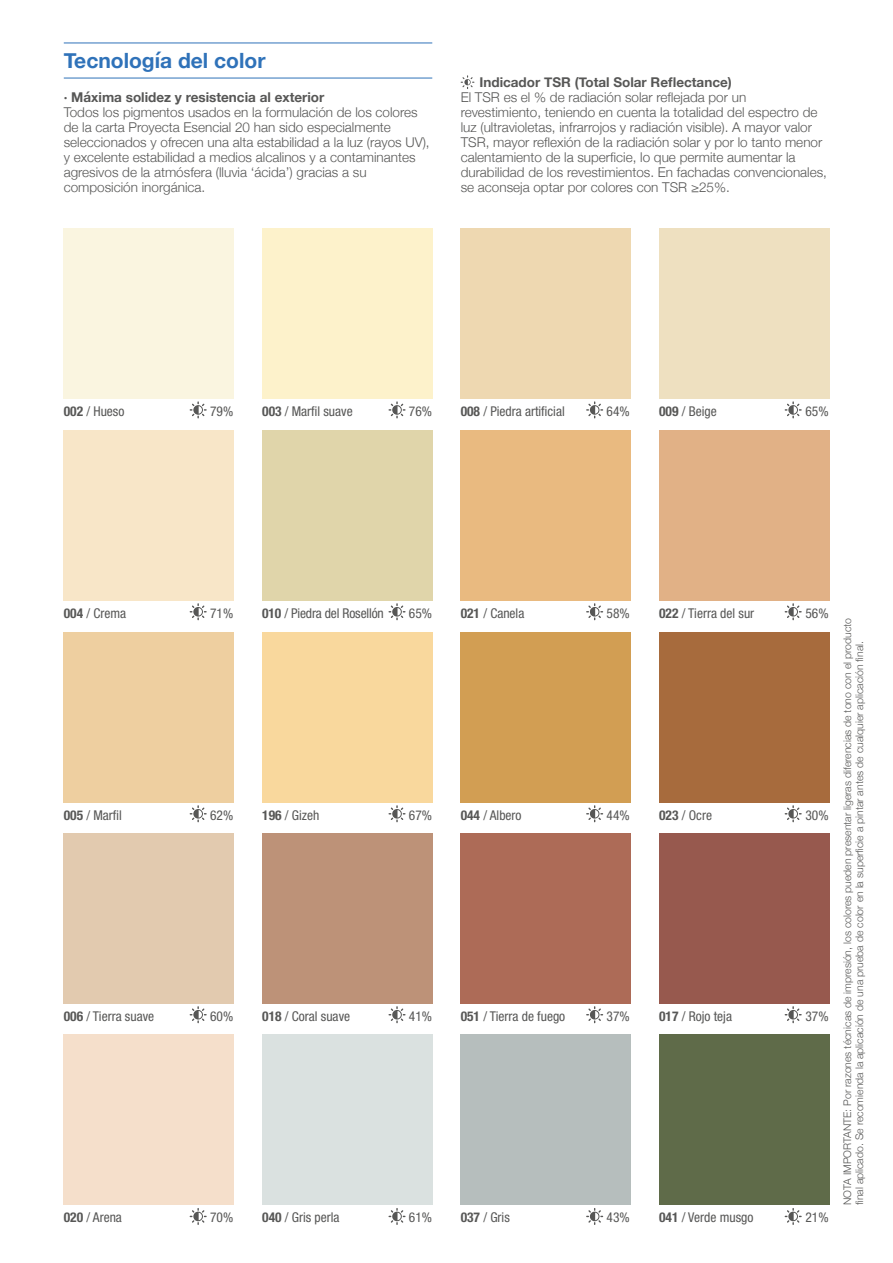
<style>
.page{position:relative;width:893px;height:1263px;background:#fff}
.page>*{position:absolute;margin:0;border:0;box-sizing:border-box;transform-origin:0 0}
.t1{font:700 21px "Helvetica Neue";color:#2f72b9}
.t2{font:300 13.5px/15px "Helvetica Neue";color:#575756}
.t3{font:condensed 13.5px "Helvetica Neue";color:#575756}
.t4{font:700 13.5px "Helvetica Neue";color:#575756}
.t5{font:300 10.5px/12px "Helvetica Neue";color:#575756}
.s1{font-weight:700}
</style>
<div class="page">
<hr style="left:64px;top:78px;width:368px;height:1px;background:#2f72b9">
<hr style="left:64px;top:43px;width:368px;height:1px;background:#2f72b9">
<div style="left:659px;top:228px;width:170px;height:170px;background:#eee0c0"></div>
<div style="left:461px;top:228px;width:170px;height:170px;background:#eed8b1"></div>
<div style="left:262px;top:228px;width:170px;height:170px;background:#fdf2cb"></div>
<div style="left:64px;top:228px;width:170px;height:170px;background:#faf5e0"></div>
<div style="left:659px;top:430px;width:170px;height:170px;background:#e1b186"></div>
<div style="left:461px;top:430px;width:170px;height:170px;background:#e9ba80"></div>
<div style="left:262px;top:430px;width:170px;height:170px;background:#e0d5aa"></div>
<div style="left:64px;top:430px;width:170px;height:170px;background:#f8e6c8"></div>
<div style="left:659px;top:632px;width:170px;height:170px;background:#a76b3d"></div>
<div style="left:461px;top:632px;width:170px;height:170px;background:#d29e53"></div>
<div style="left:262px;top:632px;width:170px;height:170px;background:#f9d89d"></div>
<div style="left:64px;top:632px;width:170px;height:170px;background:#eecfa0"></div>
<div style="left:659px;top:833px;width:170px;height:170px;background:#97594e"></div>
<div style="left:461px;top:833px;width:170px;height:170px;background:#ad6b57"></div>
<div style="left:262px;top:833px;width:170px;height:170px;background:#bd9278"></div>
<div style="left:64px;top:833px;width:170px;height:170px;background:#e2caaf"></div>
<div style="left:262px;top:1035px;width:170px;height:170px;background:#dae1e0"></div>
<div style="left:659px;top:1035px;width:170px;height:170px;background:#5f6b49"></div>
<div style="left:461px;top:1035px;width:170px;height:170px;background:#b6bebd"></div>
<div style="left:64px;top:1035px;width:170px;height:170px;background:#f5dfcb"></div>
<svg style="left:586px;top:805px;width:17px;height:17px"></svg>
<svg style="left:785px;top:805px;width:17px;height:17px"></svg>
<svg style="left:388px;top:805px;width:17px;height:17px"></svg>
<svg style="left:190px;top:805px;width:17px;height:17px"></svg>
<svg style="left:586px;top:1208px;width:17px;height:17px"></svg>
<svg style="left:785px;top:1208px;width:17px;height:17px"></svg>
<svg style="left:388px;top:1208px;width:17px;height:17px"></svg>
<svg style="left:190px;top:1208px;width:17px;height:17px"></svg>
<svg style="left:586px;top:1006px;width:17px;height:17px"></svg>
<svg style="left:785px;top:1006px;width:17px;height:17px"></svg>
<svg style="left:388px;top:1006px;width:17px;height:17px"></svg>
<svg style="left:190px;top:1006px;width:17px;height:17px"></svg>
<svg style="left:586px;top:603px;width:17px;height:17px"></svg>
<svg style="left:785px;top:603px;width:17px;height:17px"></svg>
<svg style="left:388px;top:603px;width:17px;height:17px"></svg>
<svg style="left:190px;top:603px;width:17px;height:17px"></svg>
<svg style="left:586px;top:401px;width:17px;height:17px"></svg>
<svg style="left:785px;top:401px;width:17px;height:17px"></svg>
<svg style="left:388px;top:401px;width:17px;height:17px"></svg>
<svg style="left:190px;top:401px;width:17px;height:17px"></svg>
<svg style="left:461px;top:75px;width:13px;height:14px"></svg>
<h1 class="t1" style="left:64px;top:48px;width:203px">Tecnología del color</h1>
<p class="t4" style="left:64px;top:89px;width:262px">· Máxima solidez y resistencia al exterior</p>
<p class="t2" style="left:64px;top:105px;width:367px">Todos los pigmentos usados en la formulación de los colores de la carta Proyecta Esencial 20 han sido especialmente seleccionados y ofrecen una alta estabilidad a la luz (rayos UV), y excelente estabilidad a medios alcalinos y a contaminantes agresivos de la atmósfera (lluvia ‘ácida’) gracias a su composición inorgánica.</p>
<p class="t4" style="left:479px;top:74px;width:254px">Indicador TSR (Total Solar Reflectance)</p>
<p class="t2" style="left:461px;top:90px;width:368px">El TSR es el % de radiación solar reflejada por un revestimiento, teniendo en cuenta la totalidad del espectro de luz (ultravioletas, infrarrojos y radiación visible). A mayor valor TSR, mayor reflexión de la radiación solar y por lo tanto menor calentamiento de la superficie, lo que permite aumentar la durabilidad de los revestimientos. En fachadas convencionales, se aconseja optar por colores con TSR ≥25%.</p>
<p class="t3" style="left:64px;top:403px;width:62px"><span class="s1">002</span> / Hueso</p>
<p class="t3" style="left:210px;top:403px;width:25px">79%</p>
<p class="t3" style="left:262px;top:403px;width:92px"><span class="s1">003</span> / Marfil suave</p>
<p class="t3" style="left:409px;top:403px;width:25px">76%</p>
<p class="t3" style="left:461px;top:403px;width:106px"><span class="s1">008</span> / Piedra artificial</p>
<p class="t3" style="left:607px;top:403px;width:25px">64%</p>
<p class="t3" style="left:659px;top:403px;width:59px"><span class="s1">009</span> / Beige</p>
<p class="t3" style="left:805px;top:403px;width:25px">65%</p>
<p class="t3" style="left:64px;top:605px;width:64px"><span class="s1">004</span> / Crema</p>
<p class="t3" style="left:210px;top:605px;width:25px">71%</p>
<p class="t3" style="left:262px;top:605px;width:123px"><span class="s1">010</span> / Piedra del Rosellón</p>
<p class="t3" style="left:409px;top:605px;width:25px">65%</p>
<p class="t3" style="left:461px;top:605px;width:65px"><span class="s1">021</span> / Canela</p>
<p class="t3" style="left:607px;top:605px;width:25px">58%</p>
<p class="t3" style="left:659px;top:605px;width:97px"><span class="s1">022</span> / Tierra del sur</p>
<p class="t3" style="left:805px;top:605px;width:25px">56%</p>
<p class="t3" style="left:64px;top:807px;width:60px"><span class="s1">005</span> / Marfil</p>
<p class="t3" style="left:210px;top:807px;width:25px">62%</p>
<p class="t3" style="left:262px;top:807px;width:59px"><span class="s1">196</span> / Gizeh</p>
<p class="t3" style="left:409px;top:807px;width:25px">67%</p>
<p class="t3" style="left:461px;top:807px;width:62px"><span class="s1">044</span> / Albero</p>
<p class="t3" style="left:607px;top:807px;width:25px">44%</p>
<p class="t3" style="left:659px;top:807px;width:54px"><span class="s1">023</span> / Ocre</p>
<p class="t3" style="left:805px;top:807px;width:25px">30%</p>
<p class="t3" style="left:64px;top:1008px;width:92px"><span class="s1">006</span> / Tierra suave</p>
<p class="t3" style="left:210px;top:1008px;width:25px">60%</p>
<p class="t3" style="left:262px;top:1008px;width:90px"><span class="s1">018</span> / Coral suave</p>
<p class="t3" style="left:409px;top:1008px;width:25px">41%</p>
<p class="t3" style="left:461px;top:1008px;width:106px"><span class="s1">051</span> / Tierra de fuego</p>
<p class="t3" style="left:607px;top:1008px;width:25px">37%</p>
<p class="t3" style="left:659px;top:1008px;width:74px"><span class="s1">017</span> / Rojo teja</p>
<p class="t3" style="left:805px;top:1008px;width:25px">37%</p>
<p class="t3" style="left:64px;top:1210px;width:60px"><span class="s1">020</span> / Arena</p>
<p class="t3" style="left:210px;top:1210px;width:25px">70%</p>
<p class="t3" style="left:262px;top:1210px;width:79px"><span class="s1">040</span> / Gris perla</p>
<p class="t3" style="left:409px;top:1210px;width:25px">61%</p>
<p class="t3" style="left:461px;top:1210px;width:51px"><span class="s1">037</span> / Gris</p>
<p class="t3" style="left:607px;top:1210px;width:25px">43%</p>
<p class="t3" style="left:659px;top:1210px;width:96px"><span class="s1">041</span> / Verde musgo</p>
<p class="t3" style="left:805px;top:1210px;width:25px">21%</p>
<p class="t5" style="left:841px;top:1205px;width:588px;rotate:-90deg">NOTA IMPORTANTE: Por razones técnicas de impresión, los colores pueden presentar ligeras diferencias de tono con el producto final aplicado. Se recomienda la aplicación de una prueba de color en la superficie a pintar antes de cualquier aplicación final.</p>
</div>
